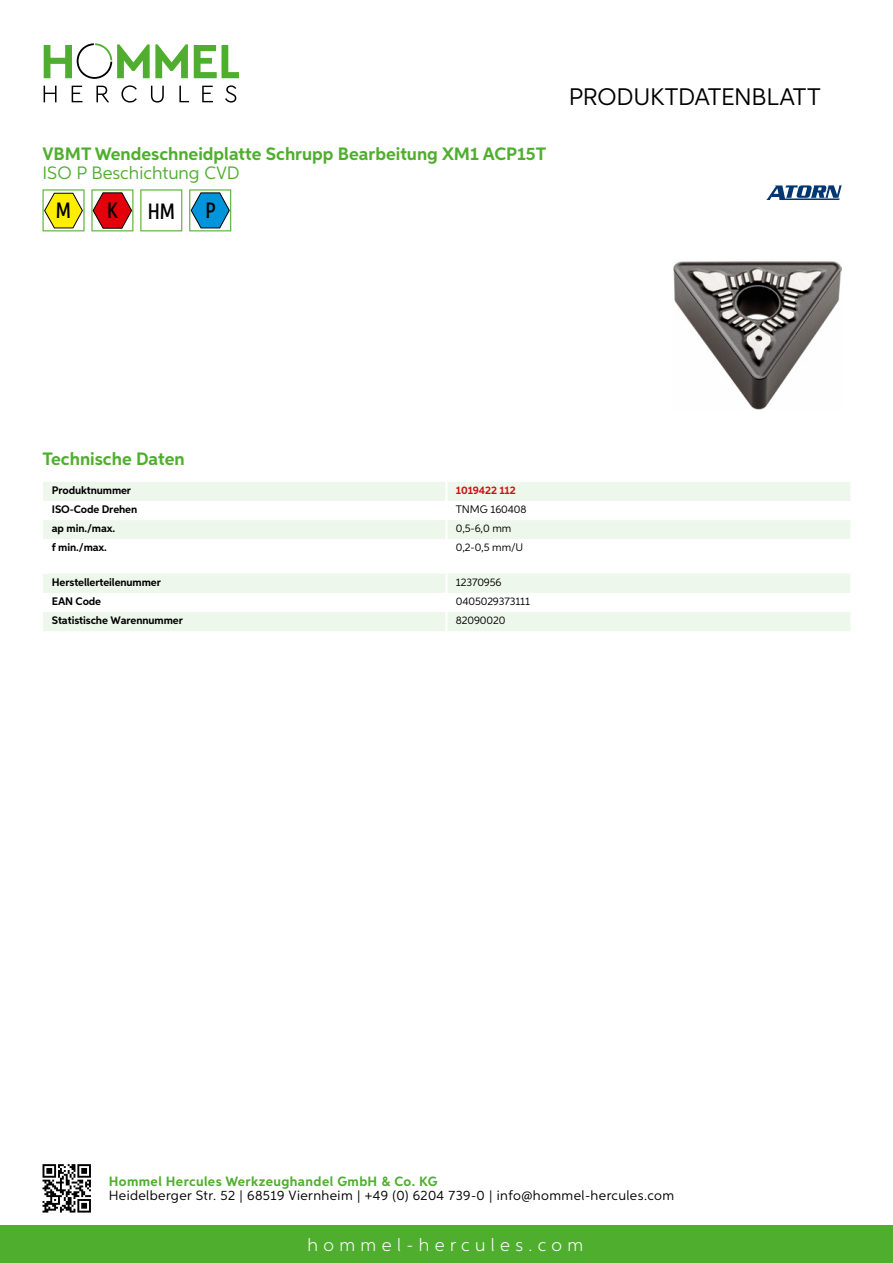
<style>
.page{position:relative;width:893px;height:1263px;background:#fff}
.page>*{position:absolute;margin:0;border:0;box-sizing:border-box;transform-origin:0 0}
.t1{font:24px "Aspira";letter-spacing:-.01em;color:#000}
.t2{font:500 22.2px "Aspira XX Nar";color:#000}
.t3{font:700 18px "Aspira";color:#50ae2f}
.t4{font:300 18px "Aspira";letter-spacing:.3em;color:#fff}
.t5{font:18px "Aspira";color:#50ae2f}
.t6{font:13.5px "Aspira";letter-spacing:.03em;color:#000}
.t7{font:700 13.5px "Aspira";letter-spacing:.03em;color:#50ae2f}
.t8{font:700 10.95px "Aspira";letter-spacing:-.01em;color:#000}
.t9{font:10.95px "Aspira";letter-spacing:-.01em;color:#000}
.t10{font:700 10.95px "Aspira";letter-spacing:-.01em;color:#cd1013}
</style>
<div class="page">
<div style="left:0;top:1226px;width:893px;height:37px;background:#50ae2f"></div>
<svg style="left:43px;top:1164px;width:48px;height:48px"></svg>
<svg style="left:194px;top:45px;width:45px;height:33px"></svg>
<svg style="left:44px;top:43px;width:144px;height:36px"></svg>
<svg style="left:44px;top:86px;width:13px;height:16px"></svg>
<svg style="left:72px;top:86px;width:10px;height:16px"></svg>
<svg style="left:96px;top:86px;width:13px;height:16px"></svg>
<svg style="left:121px;top:85px;width:16px;height:18px"></svg>
<svg style="left:151px;top:86px;width:13px;height:17px"></svg>
<svg style="left:179px;top:86px;width:10px;height:16px"></svg>
<svg style="left:202px;top:86px;width:11px;height:16px"></svg>
<svg style="left:225px;top:85px;width:11px;height:18px"></svg>
<div style="left:43px;top:482px;width:807px;height:19px;background:#eef7eb"></div>
<div style="left:43px;top:520px;width:807px;height:19px;background:#eef7eb"></div>
<hr style="left:445px;top:482px;width:3px;height:19px;background:#fff">
<hr style="left:445px;top:520px;width:3px;height:19px;background:#fff">
<svg style="left:43px;top:574px;width:807px;height:57px"></svg>
<hr style="left:445px;top:612px;width:3px;height:19px;background:#fff">
<svg style="left:43px;top:189px;width:42px;height:42px"></svg>
<svg style="left:91px;top:189px;width:42px;height:42px"></svg>
<svg style="left:140px;top:189px;width:42px;height:42px"></svg>
<svg style="left:189px;top:189px;width:42px;height:42px"></svg>
<img style="left:673px;top:261px;width:169px;height:148px">
<svg style="left:766px;top:185px;width:76px;height:15px"></svg>
<h3 class="t3" style="left:43px;top:142px;width:505px">VBMT Wendeschneidplatte Schrupp Bearbeitung XM1 ACP15T</h3>
<h3 class="t5" style="left:43px;top:162px;width:196px">ISO P Beschichtung CVD</h3>
<h2 class="t2" style="left:56px;top:197px;width:17px">M</h2>
<h2 class="t2" style="left:107px;top:197px;width:12px">K</h2>
<h2 class="t2" style="left:148px;top:197px;width:29px">HM</h2>
<h2 class="t2" style="left:205px;top:197px;width:12px">P</h2>
<h1 class="t1" style="left:569px;top:82px;width:253px">Produktdatenblatt</h1>
<h3 class="t3" style="left:43px;top:448px;width:144px">Technische Daten</h3>
<p class="t8" style="left:52px;top:483px;width:81px">Produktnummer</p>
<p class="t10" style="left:456px;top:483px;width:62px">1019422 112</p>
<p class="t8" style="left:52px;top:502px;width:87px">ISO-Code Drehen</p>
<p class="t9" style="left:456px;top:502px;width:72px">TN MG 160408</p>
<p class="t8" style="left:52px;top:521px;width:65px">ap min./max.</p>
<p class="t9" style="left:456px;top:522px;width:57px">0,5-6,0 mm</p>
<p class="t8" style="left:52px;top:541px;width:57px">f min./max.</p>
<p class="t9" style="left:456px;top:541px;width:67px">0,2-0,5 mm/U</p>
<p class="t8" style="left:52px;top:575px;width:111px">Herstellerteilenummer</p>
<p class="t9" style="left:456px;top:575px;width:47px">12370956</p>
<p class="t8" style="left:52px;top:594px;width:51px">EAN Code</p>
<p class="t9" style="left:456px;top:594px;width:76px">0405029373111</p>
<p class="t8" style="left:52px;top:613px;width:132px">Statistische Warennummer</p>
<p class="t9" style="left:456px;top:613px;width:51px">82090020</p>
<p class="t7" style="left:109px;top:1172px;width:330px">Hommel Hercules Werkzeughandel GmbH &amp; Co. KG</p>
<p class="t6" style="left:109px;top:1187px;width:567px">Heidelberger Str. 52 | 68519 Viernheim | +49 (0) 6204 739-0 | info@hommel-hercules.com</p>
<h3 class="t4" style="left:307px;top:1234px;width:277px">hommel-hercules.com</h3>
</div>
